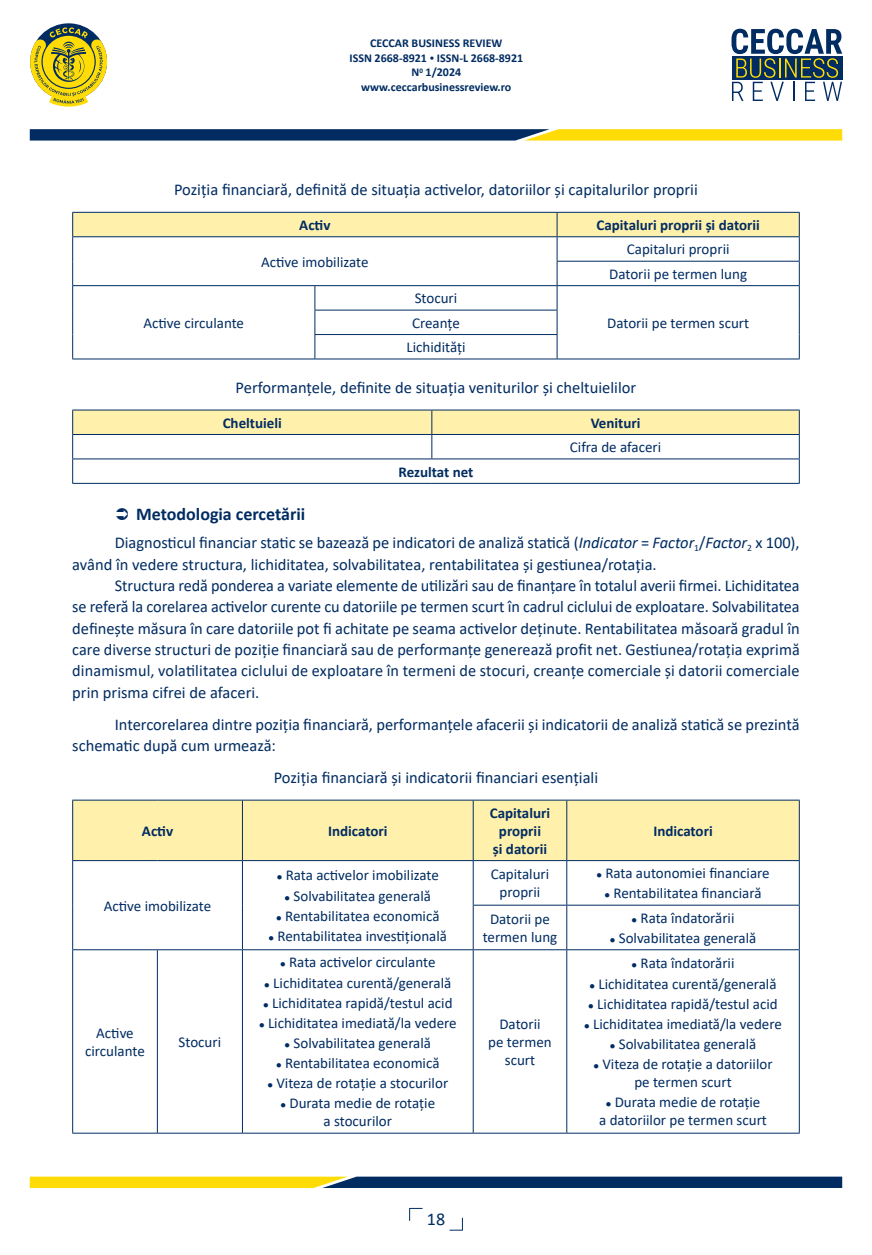
<style>
.page{position:relative;width:872px;height:1255px;background:#fff}
.page>*{position:absolute;margin:0;border:0;box-sizing:border-box;transform-origin:0 0}
.t1{font:700 18px "Calibri";color:#002c62}
.t2{font:18px "Calibri";color:#002c62}
.t3{font:16.5px/21.3px "Calibri";color:#002c62}
.t4{font:15px/18px "Calibri";color:#002c62;text-align:center}
.t5{font:700 15px/18px "Calibri";color:#002c62;text-align:center}
.t6{font:700 12px/14.4px "Calibri";color:#002c62;text-align:center}
.s1{font-size:9px}
.s2{font-style:italic}
</style>
<div class="page">
<svg style="left:409px;top:1207px;width:13px;height:13px"></svg>
<svg style="left:30px;top:27px;width:77px;height:80px"></svg>
<svg style="left:731px;top:29px;width:111px;height:72px"></svg>
<svg style="left:30px;top:129px;width:812px;height:11px;background:#637144"></svg>
<svg style="left:30px;top:1176px;width:812px;height:11px;background:#6a774c"></svg>
<svg style="left:449px;top:1217px;width:14px;height:13px"></svg>
<svg style="left:72px;top:212px;width:728px;height:146px"></svg>
<hr style="left:72px;top:358px;width:243px;height:1px;background:#002c62">
<hr style="left:315px;top:358px;width:242px;height:1px;background:#002c62">
<hr style="left:557px;top:358px;width:242px;height:1px;background:#002c62">
<hr style="left:72px;top:409px;width:360px;height:1px;background:#002c62">
<hr style="left:432px;top:409px;width:367px;height:1px;background:#002c62">
<svg style="left:72px;top:410px;width:728px;height:73px"></svg>
<hr style="left:72px;top:483px;width:360px;height:1px;background:#002c62">
<hr style="left:432px;top:483px;width:367px;height:1px;background:#002c62">
<div style="left:73px;top:800px;width:726px;height:60px;background:#fff0ab"></div>
<hr style="left:72px;top:799px;width:85px;height:1px;background:#002c62">
<hr style="left:72px;top:800px;width:1px;height:60px;background:#002c62">
<hr style="left:157px;top:799px;width:85px;height:1px;background:#002c62">
<hr style="left:242px;top:799px;width:231px;height:1px;background:#002c62">
<hr style="left:242px;top:800px;width:1px;height:60px;background:#002c62">
<hr style="left:473px;top:799px;width:94px;height:1px;background:#002c62">
<hr style="left:473px;top:800px;width:1px;height:60px;background:#002c62">
<hr style="left:567px;top:799px;width:232px;height:1px;background:#002c62">
<hr style="left:566px;top:800px;width:1px;height:60px;background:#002c62">
<hr style="left:799px;top:800px;width:1px;height:60px;background:#002c62">
<hr style="left:72px;top:860px;width:85px;height:1px;background:#002c62">
<hr style="left:72px;top:861px;width:1px;height:44px;background:#002c62">
<hr style="left:157px;top:860px;width:85px;height:1px;background:#002c62">
<hr style="left:242px;top:860px;width:231px;height:1px;background:#002c62">
<hr style="left:242px;top:861px;width:1px;height:44px;background:#002c62">
<hr style="left:473px;top:860px;width:94px;height:1px;background:#002c62">
<hr style="left:473px;top:861px;width:1px;height:43px;background:#002c62">
<hr style="left:567px;top:860px;width:232px;height:1px;background:#002c62">
<hr style="left:566px;top:861px;width:1px;height:43px;background:#002c62">
<hr style="left:799px;top:861px;width:1px;height:43px;background:#002c62">
<hr style="left:72px;top:905px;width:1px;height:44px;background:#002c62">
<hr style="left:242px;top:905px;width:1px;height:44px;background:#002c62">
<hr style="left:473px;top:904px;width:94px;height:1px;background:#002c62">
<hr style="left:473px;top:905px;width:1px;height:44px;background:#002c62">
<hr style="left:567px;top:904px;width:232px;height:1px;background:#002c62">
<hr style="left:566px;top:905px;width:1px;height:44px;background:#002c62">
<hr style="left:799px;top:905px;width:1px;height:44px;background:#002c62">
<hr style="left:72px;top:949px;width:85px;height:1px;background:#002c62">
<hr style="left:72px;top:950px;width:1px;height:182px;background:#002c62">
<hr style="left:157px;top:949px;width:85px;height:1px;background:#002c62">
<hr style="left:157px;top:950px;width:1px;height:182px;background:#002c62">
<hr style="left:242px;top:949px;width:231px;height:1px;background:#002c62">
<hr style="left:242px;top:950px;width:1px;height:182px;background:#002c62">
<hr style="left:473px;top:949px;width:94px;height:1px;background:#002c62">
<hr style="left:473px;top:950px;width:1px;height:182px;background:#002c62">
<hr style="left:567px;top:949px;width:232px;height:1px;background:#002c62">
<hr style="left:566px;top:950px;width:1px;height:182px;background:#002c62">
<hr style="left:799px;top:950px;width:1px;height:182px;background:#002c62">
<hr style="left:72px;top:1132px;width:85px;height:1px;background:#002c62">
<hr style="left:157px;top:1132px;width:85px;height:1px;background:#002c62">
<hr style="left:242px;top:1132px;width:231px;height:1px;background:#002c62">
<hr style="left:473px;top:1132px;width:94px;height:1px;background:#002c62">
<hr style="left:567px;top:1132px;width:232px;height:1px;background:#002c62">
<p class="t6" style="left:349px;top:36px;width:175px">CECCAR BUSINESS REVIEW<br>ISSN 2668-8921 <span class="s1">•</span> ISSN-L 2668-8921<br>N<sup>0</sup> 1/2024 www.ceccarbusinessreview.ro</p>
<p class="t3" style="left:174px;top:179px;width:525px">Poziția financiară, definită de situația activelor, datoriilor și capitalurilor proprii</p>
<p class="t5" style="left:299px;top:216px;width:33px">Activ</p>
<p class="t5" style="left:596px;top:216px;width:165px">Capitaluri proprii și datorii</p>
<p class="t4" style="left:261px;top:252px;width:109px">Active imobilizate</p>
<p class="t4" style="left:609px;top:237px;width:139px;line-height:24.5px">Capitaluri proprii<br>Datorii pe termen lung</p>
<p class="t4" style="left:143px;top:313px;width:102px">Active circulante</p>
<p class="t4" style="left:412px;top:286px;width:49px;line-height:24.5px;text-align:left">Stocuri<br>Creanțe</p>
<p class="t4" style="left:607px;top:313px;width:143px">Datorii pe termen scurt</p>
<p class="t4" style="left:406px;top:338px;width:61px">Lichidități</p>
<p class="t3" style="left:236px;top:376px;width:402px">Performanțele, definite de situația veniturilor și cheltuielilor</p>
<p class="t5" style="left:223px;top:413px;width:61px">Cheltuieli</p>
<p class="t5" style="left:591px;top:413px;width:51px">Venituri</p>
<p class="t4" style="left:570px;top:438px;width:93px">Cifra de afaceri</p>
<p class="t5" style="left:398px;top:462px;width:76px">Rezultat net</p>
<p class="t1" style="left:136px;top:501px;width:171px">Metodologia cercetării</p>
<p class="t3" style="left:72px;top:531px;width:729px;text-indent:43px">Diagnosticul financiar static se bazează pe indicatori de analiză statică (<span class="s2">Indicator</span> = <span class="s2">Factor</span><sub>1</sub>/<span class="s2">Factor</span><sub>2</sub> x 100), având în vedere structura, lichiditatea, solvabilitatea, rentabilitatea și gestiunea/rotația.</p>
<p class="t3" style="left:72px;top:574px;width:729px;text-align:justify;text-indent:43px">Structura redă ponderea a variate elemente de utilizări sau de finanțare în totalul averii firmei. Lichiditatea se referă la corelarea activelor curente cu datoriile pe termen scurt în cadrul ciclului de exploatare. Solvabilitatea definește măsura în care datoriile pot fi achitate pe seama activelor deținute. Rentabilitatea măsoară gradul în care diverse structuri de poziție financiară sau de performanțe generează profit net. Gestiunea/rotația exprimă dinamismul, volatilitatea ciclului de exploatare în termeni de stocuri, creanțe comerciale și datorii comerciale prin prisma cifrei de afaceri.</p>
<p class="t3" style="left:72px;top:713px;width:729px;text-indent:43px">Intercorelarea dintre poziția financiară, performanțele afacerii și indicatorii de analiză statică se prezintă schematic după cum urmează:</p>
<p class="t3" style="left:274px;top:766px;width:326px">Poziția financiară și indicatorii financiari esențiali</p>
<p class="t5" style="left:142px;top:821px;width:33px">Activ</p>
<p class="t5" style="left:328px;top:821px;width:61px">Indicatori</p>
<p class="t5" style="left:490px;top:803px;width:62px">Capitaluri proprii<br>și datorii</p>
<p class="t5" style="left:653px;top:821px;width:61px">Indicatori</p>
<p class="t4" style="left:104px;top:896px;width:109px">Active imobilizate</p>
<p class="t4" style="left:85px;top:1023px;width:61px">Active circulante</p>
<p class="t4" style="left:179px;top:1032px;width:44px">Stocuri</p>
<p class="t4" style="left:277px;top:866px;width:164px">● Rata activelor imobilizate</p>
<p class="t4" style="left:284px;top:886px;width:148px">● Solvabilitatea generală</p>
<p class="t4" style="left:276px;top:906px;width:165px">● Rentabilitatea economică</p>
<p class="t4" style="left:268px;top:926px;width:180px">● Rentabilitatea investițională</p>
<p class="t4" style="left:280px;top:953px;width:157px">● Rata activelor circulante</p>
<p class="t4" style="left:264px;top:973px;width:189px">● Lichiditatea curentă/generală</p>
<p class="t4" style="left:263px;top:993px;width:191px">● Lichiditatea rapidă/testul acid</p>
<p class="t4" style="left:259px;top:1013px;width:199px">● Lichiditatea imediată/la vedere</p>
<p class="t4" style="left:284px;top:1033px;width:148px">● Solvabilitatea generală</p>
<p class="t4" style="left:276px;top:1053px;width:165px">● Rentabilitatea economică</p>
<p class="t4" style="left:267px;top:1073px;width:182px">● Viteza de rotație a stocurilor</p>
<p class="t4" style="left:280px;top:1093px;width:156px">● Durata medie de rotație a stocurilor</p>
<p class="t4" style="left:491px;top:864px;width:60px">Capitaluri proprii</p>
<p class="t4" style="left:596px;top:863px;width:175px">● Rata autonomiei financiare</p>
<p class="t4" style="left:604px;top:884px;width:159px">● Rentabilitatea financiară</p>
<p class="t4" style="left:483px;top:909px;width:76px">Datorii pe termen lung</p>
<p class="t4" style="left:631px;top:908px;width:104px">● Rata îndatorării</p>
<p class="t4" style="left:610px;top:928px;width:148px">● Solvabilitatea generală</p>
<p class="t4" style="left:488px;top:1014px;width:65px">Datorii<br>pe termen scurt</p>
<p class="t4" style="left:631px;top:954px;width:104px">● Rata îndatorării</p>
<p class="t4" style="left:589px;top:974px;width:189px">● Lichiditatea curentă/generală</p>
<p class="t4" style="left:588px;top:994px;width:191px">● Lichiditatea rapidă/testul acid</p>
<p class="t4" style="left:584px;top:1014px;width:199px">● Lichiditatea imediată/la vedere</p>
<p class="t4" style="left:610px;top:1034px;width:148px">● Solvabilitatea generală</p>
<p class="t4" style="left:593px;top:1054px;width:181px">● Viteza de rotație a datoriilor pe termen scurt</p>
<p class="t4" style="left:599px;top:1092px;width:169px">● Durata medie de rotație<br>a datoriilor pe termen scurt</p>
<p class="t2" style="left:427px;top:1206px;width:20px">18</p>
</div>
